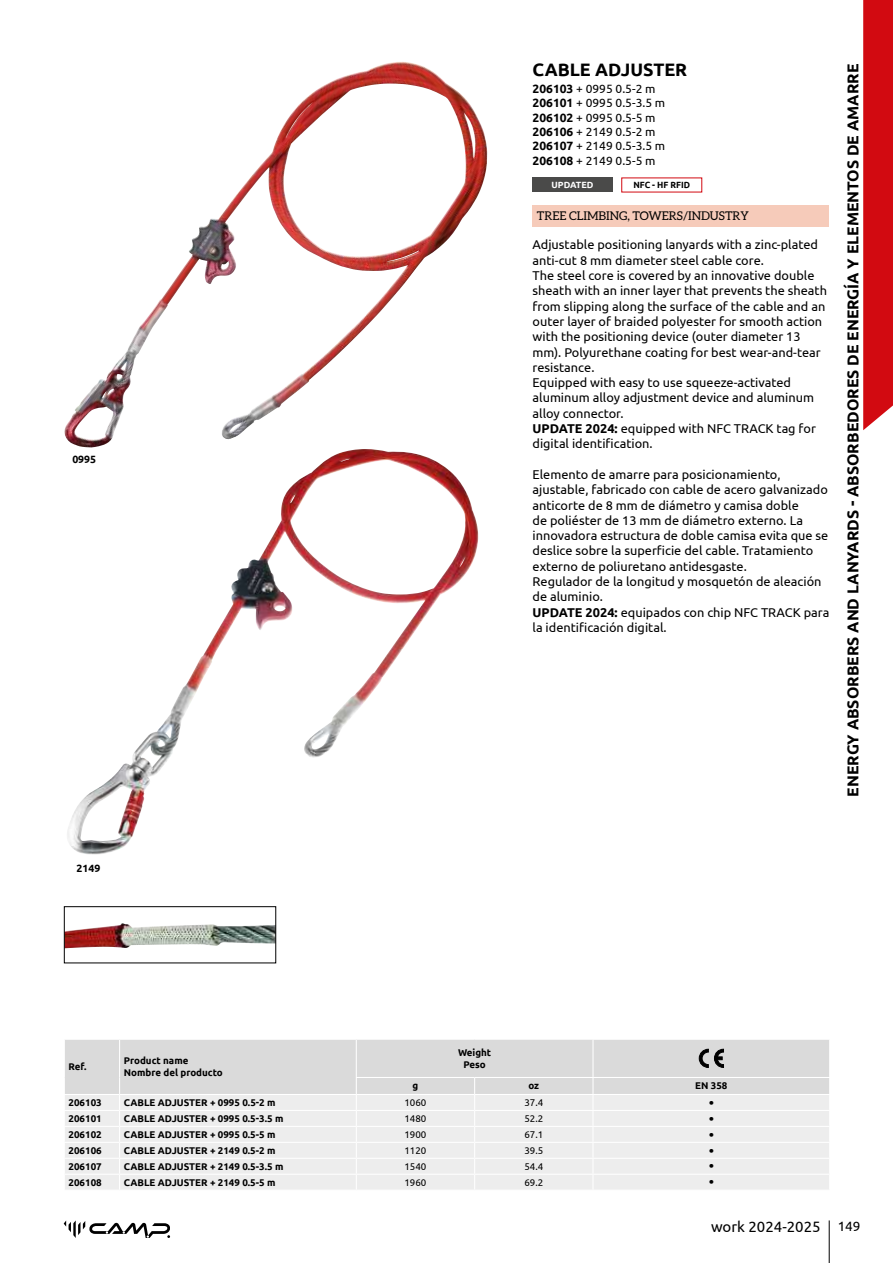
<style>
.page{position:relative;width:893px;height:1263px;background:#fff}
.page>*{position:absolute;margin:0;border:0;box-sizing:border-box;transform-origin:0 0}
.t1{font:700 18px "Ubuntu";color:#000}
.t2{font:700 15.75px "Ubuntu";color:#000}
.t3{font:15px "Ubuntu";color:#000}
.t4{font:12.75px/15.3px "Ubuntu";color:#000}
.t5{font:12px/14.4px "Ubuntu";color:#000}
.t6{font:12px "Aleo";color:#000}
.t7{font:700 10.5px "Ubuntu";color:#000}
.t8{font:700 9.75px/11.7px "Ubuntu";color:#000}
.t9{font:9.75px "Ubuntu";color:#000}
.t10{font:700 9px "Ubuntu";color:#000;scale:.95 1}
.t11{font:700 9px "Ubuntu";color:#fff}
.s1{font-weight:700}
.s2{font-size:13.5px}
</style>
<div class="page">
<hr style="left:829px;top:1220px;width:1px;height:43px;background:#000">
<svg style="left:64px;top:1220px;width:106px;height:18px"></svg>
<svg style="left:863px;top:0;width:30px;height:430px;background:#d4151c"></svg>
<img style="left:67px;top:453px;width:342px;height:402px">
<img style="left:64px;top:65px;width:318px;height:383px">
<img style="left:66px;top:923px;width:208px;height:25px">
<div style="left:64px;top:906px;width:212px;height:57px;border:1px solid #000"></div>
<div style="left:532px;top:205px;width:297px;height:22px;background:#f6cbba"></div>
<div style="left:532px;top:178px;width:81px;height:14px;background:#4a4a49"></div>
<svg style="left:65px;top:1039px;width:764px;height:151px;background:#e6e6e6"></svg>
<p class="t7" style="left:72px;top:453px;width:25px">0995</p>
<p class="t7" style="left:77px;top:862px;width:25px">2149</p>
<h1 class="t1" style="left:532px;top:59px;width:156px">CABLE ADJUSTER</h1>
<p class="t5" style="left:532px;top:81px;width:134px"><span class="s1">206103</span> + 0995 0.5-2 m<br><span class="s1">206101</span> + 0995 0.5-3.5 m<br><span class="s1">206102</span> + 0995 0.5-5 m<br><span class="s1">206106</span> + 2149 0.5-2 m<br><span class="s1">206107</span> + 2149 0.5-3.5 m<br><span class="s1">206108</span> + 2149 0.5-5 m</p>
<p class="t11" style="left:551px;top:179px;width:43px">UPDATED</p>
<p class="t10" style="left:633px;top:179px;width:61px">NFC - HF RFID</p>
<p class="t6" style="left:537px;top:209px;width:214px">TREE CLIMBING, TOWERS/INDUSTRY</p>
<p class="t4" style="left:532px;top:237px;width:296px">Adjustable positioning lanyards with a zinc-plated anti-cut 8 mm diameter steel cable core.<br>The steel core is covered by an innovative double sheath with an inner layer that prevents the sheath from slipping along the surface of the cable and an outer layer of braided polyester for smooth action with the positioning device (outer diameter 13 mm). Polyurethane coating for best wear-and-tear resistance.<br>Equipped with easy to use squeeze-activated aluminum alloy adjustment device and aluminum alloy connector.<br><span class="s1">UPDATE 2024:</span> equipped with NFC TRACK tag for digital identification.</p>
<p class="t4" style="left:532px;top:466px;width:298px">Elemento de amarre para posicionamiento, ajustable, fabricado con cable de acero galvanizado anticorte de 8 mm de diámetro y camisa doble<br>de poliéster de 13 mm de diámetro externo. La innovadora estructura de doble camisa evita que se deslice sobre la superficie del cable. Tratamiento externo de poliuretano antidesgaste.<br>Regulador de la longitud y mosquetón de aleación de aluminio.<br><span class="s1">UPDATE 2024:</span> equipados con chip NFC TRACK para la identificación digital.</p>
<p class="t2" style="left:843px;top:797px;width:734px;rotate:-90deg">ENERGY ABSORBERS AND LANYARDS - ABSORBEDORES DE ENERGÍA Y ELEMENTOS DE AMARRE</p>
<p class="t8" style="left:69px;top:1061px;width:19px">Ref.</p>
<p class="t8" style="left:124px;top:1055px;width:101px">Product name<br>Nombre del producto</p>
<p class="t8" style="left:458px;top:1046px;width:35px;text-align:center">Weight<br>Peso</p>
<p class="t8" style="left:413px;top:1080px;width:7px">g</p>
<p class="t8" style="left:528px;top:1080px;width:12px">oz</p>
<p class="t8" style="left:695px;top:1080px;width:34px">EN 358</p>
<p class="t8" style="left:69px;top:1096px;width:35px">206103</p>
<p class="t8" style="left:124px;top:1096px;width:153px">CABLE ADJUSTER + 0995 0.5-2 m</p>
<p class="t9" style="left:404px;top:1096px;width:23px">1060</p>
<p class="t9" style="left:524px;top:1096px;width:20px">37.4</p>
<p class="t3" style="left:709px;top:1093px;width:7px">•</p>
<p class="t8" style="left:69px;top:1112px;width:35px">206101</p>
<p class="t8" style="left:124px;top:1112px;width:161px">CABLE ADJUSTER + 0995 0.5-3.5 m</p>
<p class="t9" style="left:404px;top:1112px;width:23px">1480</p>
<p class="t9" style="left:524px;top:1112px;width:20px">52.2</p>
<p class="t3" style="left:709px;top:1109px;width:7px">•</p>
<p class="t8" style="left:69px;top:1128px;width:35px">206102</p>
<p class="t8" style="left:124px;top:1128px;width:153px">CABLE ADJUSTER + 0995 0.5-5 m</p>
<p class="t9" style="left:404px;top:1128px;width:23px">1900</p>
<p class="t9" style="left:524px;top:1128px;width:20px">67.1</p>
<p class="t3" style="left:709px;top:1125px;width:7px">•</p>
<p class="t8" style="left:69px;top:1144px;width:35px">206106</p>
<p class="t8" style="left:124px;top:1144px;width:153px">CABLE ADJUSTER + 2149 0.5-2 m</p>
<p class="t9" style="left:404px;top:1144px;width:23px">1120</p>
<p class="t9" style="left:524px;top:1144px;width:20px">39.5</p>
<p class="t3" style="left:709px;top:1141px;width:7px">•</p>
<p class="t8" style="left:69px;top:1160px;width:35px">206107</p>
<p class="t8" style="left:124px;top:1160px;width:161px">CABLE ADJUSTER + 2149 0.5-3.5 m</p>
<p class="t9" style="left:404px;top:1160px;width:23px">1540</p>
<p class="t9" style="left:524px;top:1160px;width:20px">54.4</p>
<p class="t3" style="left:709px;top:1157px;width:7px">•</p>
<p class="t8" style="left:69px;top:1176px;width:35px">206108</p>
<p class="t8" style="left:124px;top:1176px;width:153px">CABLE ADJUSTER + 2149 0.5-5 m</p>
<p class="t9" style="left:404px;top:1176px;width:23px">1960</p>
<p class="t9" style="left:524px;top:1176px;width:20px">69.2</p>
<p class="t3" style="left:709px;top:1173px;width:7px">•</p>
<p class="t3" style="left:711px;top:1218px;width:151px">work 2024-2025 <span class="s2">149</span></p>
</div>
